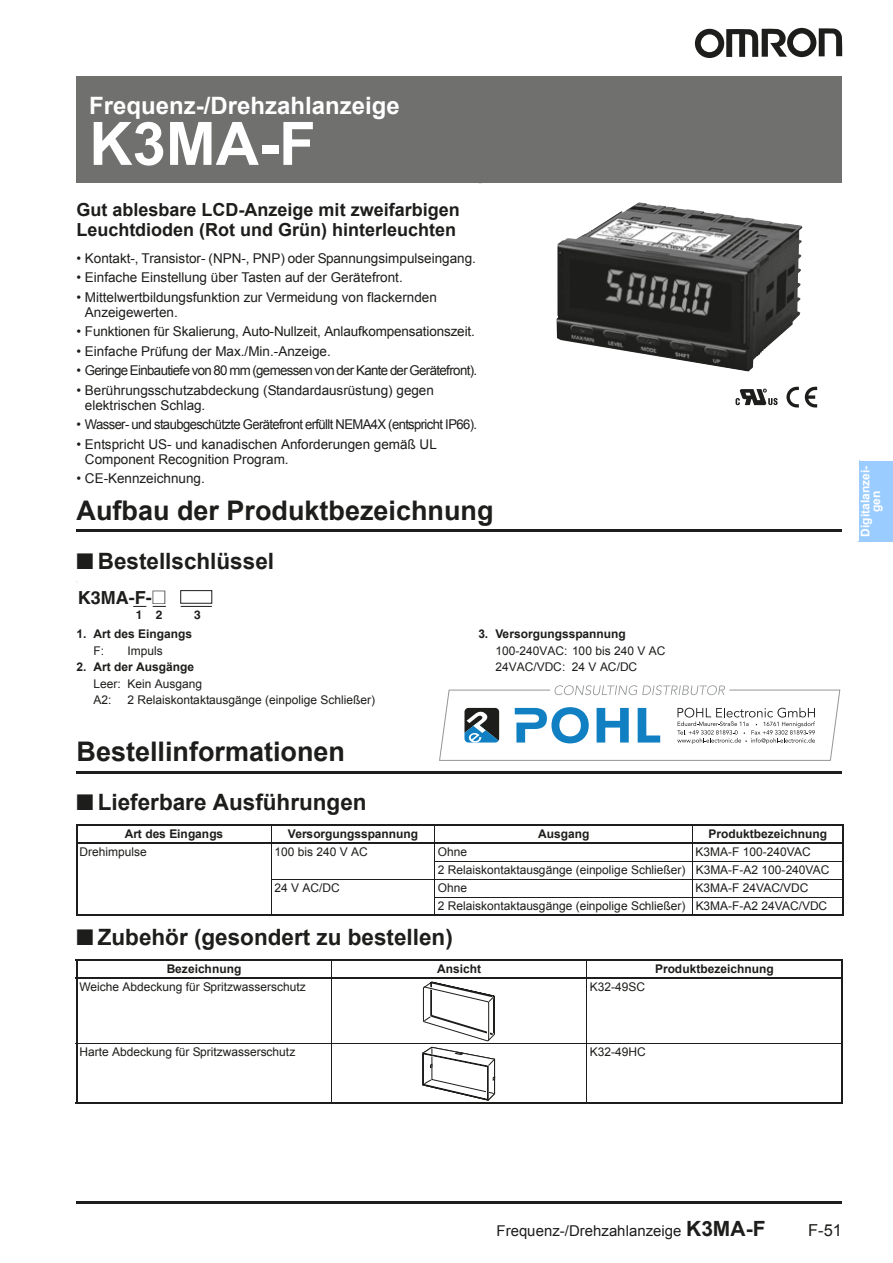
<style>
.page{position:relative;width:893px;height:1263px;background:#fff}
.page>*{position:absolute;margin:0;border:0;box-sizing:border-box;transform-origin:0 0}
.t1{font:700 60px "Arial";color:#fff}
.t2{font:700 27px "Arial";color:#1d1d1b}
.t3{font:700 24px "Arial";color:#fff}
.t4{font:700 22.5px "Arial";color:#1d1d1b}
.t5{font:700 18px/19.5px "Arial";color:#1d1d1b}
.t6{font:700 18px "Helvetica";color:#1d1d1b}
.t7{font:16.5px "Arial";color:#1d1d1b}
.t8{font:15px "Arial";letter-spacing:.005em;color:#1d1d1b}
.t9{font:13.5px/15px "Arial";color:#1d1d1b}
.t10{font:13.5px "Arial";letter-spacing:-.045em;color:#1d1d1b}
.t11{font:12px/16.5px "Arial";color:#1d1d1b}
.t12{font:700 12px "Arial";color:#1d1d1b}
.t13{font:700 12px/10.5px "Arial";color:#fff;text-align:center}
.t14{font:700 12px "Helvetica";color:#1d1d1b}
.s1{font-weight:700;font-size:21px}
</style>
<div class="page">
<div style="left:76px;top:77px;width:766px;height:106px;background:#70706f"></div>
<hr style="left:76px;top:1202px;width:766px;height:2px;background:#1d1d1b">
<svg style="left:695px;top:28px;width:147px;height:30px"></svg>
<div style="left:859px;top:461px;width:34px;height:81px;background:#9accff"></div>
<svg style="left:735px;top:389px;width:42px;height:16px"></svg>
<svg style="left:805px;top:387px;width:12px;height:20px"></svg>
<svg style="left:786px;top:387px;width:13px;height:21px"></svg>
<img style="left:556px;top:202px;width:246px;height:169px">
<hr style="left:76px;top:529px;width:766px;height:3px;background:#1d1d1b">
<hr style="left:76px;top:771px;width:766px;height:3px;background:#1d1d1b">
<hr style="left:76px;top:826px;width:1px;height:88px;background:#1d1d1b">
<hr style="left:271px;top:824px;width:1px;height:92px;background:#1d1d1b">
<hr style="left:434px;top:824px;width:1px;height:92px;background:#1d1d1b">
<hr style="left:692px;top:824px;width:1px;height:92px;background:#1d1d1b">
<hr style="left:842px;top:826px;width:1px;height:88px;background:#1d1d1b">
<hr style="left:76px;top:824px;width:767px;height:2px;background:#1d1d1b">
<hr style="left:76px;top:842px;width:767px;height:2px;background:#1d1d1b">
<hr style="left:434px;top:861px;width:409px;height:1px;background:#1d1d1b">
<hr style="left:271px;top:879px;width:572px;height:1px;background:#1d1d1b">
<hr style="left:434px;top:897px;width:409px;height:1px;background:#1d1d1b">
<hr style="left:76px;top:914px;width:767px;height:2px;background:#1d1d1b">
<hr style="left:76px;top:961px;width:1px;height:141px;background:#1d1d1b">
<hr style="left:331px;top:959px;width:1px;height:145px;background:#1d1d1b">
<hr style="left:586px;top:959px;width:1px;height:145px;background:#1d1d1b">
<hr style="left:841px;top:961px;width:2px;height:141px;background:#1d1d1b">
<hr style="left:76px;top:959px;width:767px;height:2px;background:#1d1d1b">
<hr style="left:76px;top:977px;width:767px;height:2px;background:#1d1d1b">
<hr style="left:76px;top:1043px;width:767px;height:1px;background:#1d1d1b">
<hr style="left:76px;top:1102px;width:767px;height:2px;background:#1d1d1b">
<svg style="left:422px;top:982px;width:73px;height:119px"></svg>
<svg style="left:439px;top:685px;width:401px;height:76px"></svg>
<svg style="left:133px;top:590px;width:80px;height:17px"></svg>
<h3 class="t3" style="left:89px;top:90px;width:312px">Frequenz-/Drehzahlanzeige</h3>
<h1 class="t1" style="left:89px;top:104px;width:228px">K3MA-F</h1>
<h3 class="t5" style="left:76px;top:201px;width:385px">Gut ablesbare LCD-Anzeige mit zweifarbigen<br>Leuchtdioden (Rot und Grün) hinterleuchten</h3>
<p class="t9" style="left:76px;top:251px;width:401px">• Kontakt-, Transistor- (NPN-, PNP) oder Spannungsimpulseingang.</p>
<p class="t9" style="left:76px;top:270px;width:328px">• Einfache Einstellung über Tasten auf der Gerätefront.</p>
<p class="t9" style="left:85px;top:290px;width:353px;text-indent:-8px">• Mittelwertbildungsfunktion zur Vermeidung von flackernden<br>Anzeigewerten.</p>
<p class="t9" style="left:76px;top:324px;width:400px">• Funktionen für Skalierung, Auto-Nullzeit, Anlaufkompensationszeit.</p>
<p class="t9" style="left:76px;top:344px;width:256px">• Einfache Prüfung der Max./Min.-Anzeige.</p>
<p class="t10" style="left:76px;top:362px;width:402px">• Geringe Einbautiefe von 80 mm (gemessen von der Kante der Gerätefront).</p>
<p class="t9" style="left:85px;top:383px;width:351px;text-indent:-8px">• Berührungsschutzabdeckung (Standardausrüstung) gegen elektrischen Schlag.</p>
<p class="t10" style="left:76px;top:416px;width:402px">• Wasser- und staubgeschützte Gerätefront erfüllt NEMA4X (entspricht IP66).</p>
<p class="t9" style="left:85px;top:437px;width:353px;text-indent:-8px">• Entspricht US- und kanadischen Anforderungen gemäß UL<br>Component Recognition Program.</p>
<p class="t9" style="left:76px;top:471px;width:130px">• CE-Kennzeichnung.</p>
<h2 class="t2" style="left:76px;top:492px;width:418px">Aufbau der Produktbezeichnung</h2>
<h3 class="t4" style="left:76px;top:546px;width:199px">■ Bestellschlüssel</h3>
<h3 class="t6" style="left:78px;top:586px;width:75px">K3MA-F-</h3>
<p class="t14" style="left:136px;top:607px;width:28px">1 2</p>
<p class="t14" style="left:194px;top:607px;width:8px">3</p>
<p class="t12" style="left:76px;top:626px;width:117px">1. Art des Eingangs</p>
<p class="t11" style="left:94px;top:643px;width:12px">F:</p>
<p class="t11" style="left:128px;top:643px;width:37px">Impuls</p>
<p class="t12" style="left:76px;top:659px;width:119px">2. Art der Ausgänge</p>
<p class="t11" style="left:94px;top:676px;width:110px">Leer: Kein Ausgang<br>A2:</p>
<p class="t11" style="left:128px;top:692px;width:249px">2 Relaiskontaktausgänge (einpolige Schließer)</p>
<h2 class="t2" style="left:76px;top:734px;width:270px">Bestellinformationen</h2>
<h3 class="t4" style="left:76px;top:787px;width:292px">■ Lieferbare Ausführungen</h3>
<p class="t12" style="left:478px;top:626px;width:149px">3. Versorgungsspannung</p>
<p class="t11" style="left:495px;top:643px;width:171px">100-240VAC: 100 bis 240 V AC<br>24VAC/VDC: 24 V AC/DC</p>
<p class="t12" style="left:125px;top:825px;width:100px">Art des Eingangs</p>
<p class="t12" style="left:288px;top:825px;width:132px">Versorgungsspannung</p>
<p class="t12" style="left:538px;top:825px;width:53px">Ausgang</p>
<p class="t12" style="left:708px;top:825px;width:120px">Produktbezeichnung</p>
<p class="t11" style="left:79px;top:843px;width:69px">Drehimpulse</p>
<p class="t11" style="left:274px;top:843px;width:95px">100 bis 240 V AC</p>
<p class="t11" style="left:438px;top:843px;width:31px">Ohne</p>
<p class="t11" style="left:438px;top:842px;width:393px;line-height:18px;text-indent:258px">K3MA-F 100-240VAC<br>2 Relaiskontaktausgänge (einpolige Schließer) K3MA-F-A2 100-240VAC</p>
<p class="t11" style="left:274px;top:879px;width:67px">24 V AC/DC</p>
<p class="t11" style="left:438px;top:879px;width:31px">Ohne</p>
<p class="t11" style="left:438px;top:878px;width:391px;line-height:18px;text-indent:258px">K3MA-F 24VAC/VDC<br>2 Relaiskontaktausgänge (einpolige Schließer) K3MA-F-A2 24VAC/VDC</p>
<h3 class="t4" style="left:76px;top:922px;width:378px">■ Zubehör (gesondert zu bestellen)</h3>
<p class="t12" style="left:167px;top:960px;width:76px">Bezeichnung</p>
<p class="t12" style="left:437px;top:960px;width:45px">Ansicht</p>
<p class="t12" style="left:655px;top:960px;width:120px">Produktbezeichnung</p>
<p class="t11" style="left:79px;top:978px;width:228px">Weiche Abdeckung für Spritzwasserschutz</p>
<p class="t11" style="left:590px;top:978px;width:57px">K32-49SC</p>
<p class="t11" style="left:79px;top:1044px;width:217px">Harte Abdeckung für Spritzwasserschutz</p>
<p class="t11" style="left:590px;top:1044px;width:57px">K32-49HC</p>
<p class="t13" style="left:860px;top:537px;width:72px;rotate:-90deg">Digitalanzei&shy;gen</p>
<p class="t8" style="left:496px;top:1221px;width:270px">Frequenz-/Drehzahlanzeige <span class="s1">K3MA-F</span></p>
<p class="t7" style="left:808px;top:1219px;width:35px">F-51</p>
</div>
